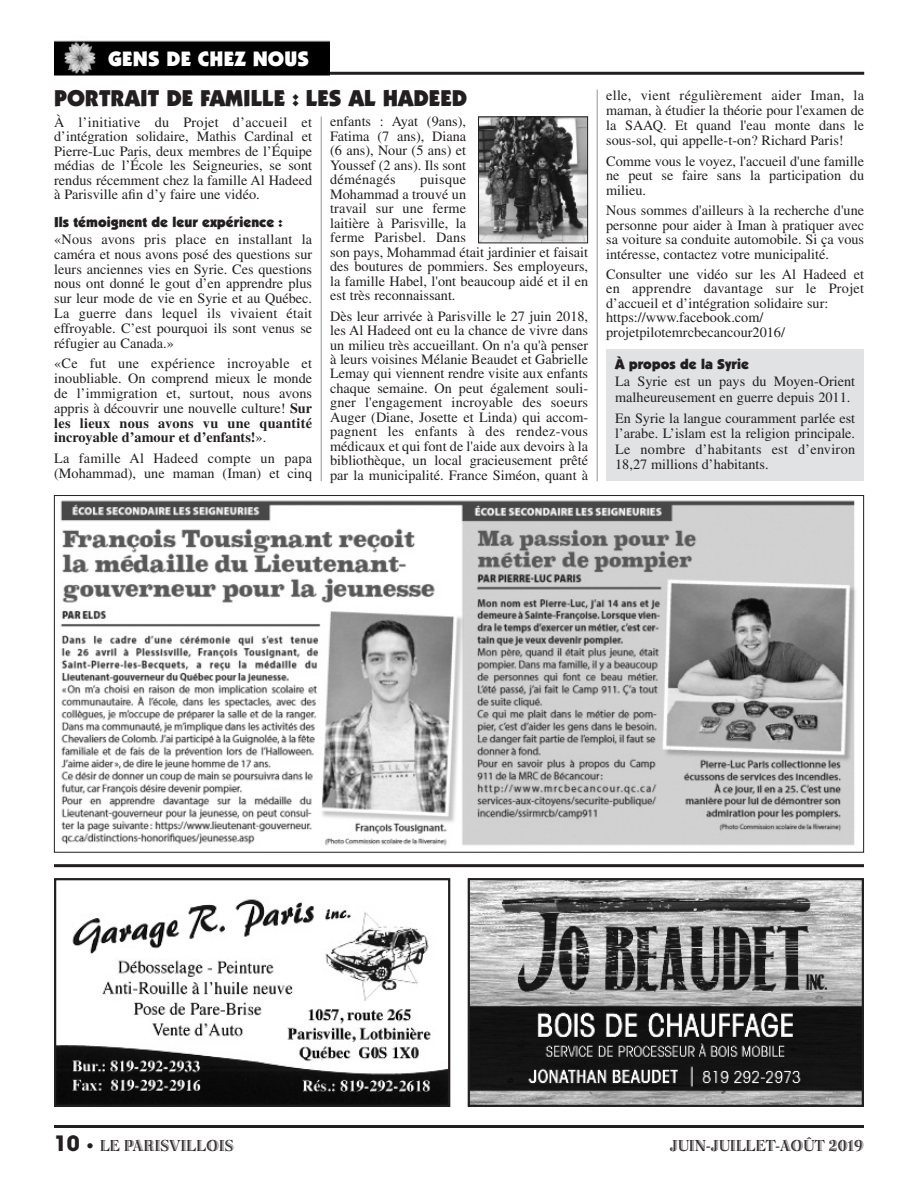
<style>
.page{position:relative;width:918px;height:1188px;background:#fff}
.page>*{position:absolute;margin:0;border:0;box-sizing:border-box;transform-origin:0 0}
.t1{font:900 23.1px "Itc Kabel";color:#231f20}
.t2{font:900 21px "Itc Kabel";letter-spacing:.005em;color:#fff}
.t3{font:16.5px "Bertie Plain";color:#231f20}
.t4{font:14.25px/14.4px "Times";color:#231f20;text-align:justify}
.t5{font:900 14.25px "Itc Kabel";color:#231f20}
.s1{font-weight:700}
.s2{font-family:"Avant Garde";font-weight:700;font-size:21px}
.s3{font-family:"Frutiger";font-weight:900;font-style:italic;font-size:15px}
</style>
<div class="page">
<hr style="left:54px;top:1125px;width:810px;height:3px;background:#231f20">
<img style="left:57px;top:899px;width:390px;height:205px">
<div style="left:54px;top:878px;width:396px;height:229px;border:2px solid #231f20"></div>
<img style="left:471px;top:881px;width:390px;height:223px">
<div style="left:468px;top:878px;width:396px;height:229px;border:2px solid #231f20"></div>
<hr style="left:54px;top:864px;width:810px;height:3px;background:#231f20">
<hr style="left:54px;top:72px;width:810px;height:3px;background:#231f20">
<img style="left:54px;top:40px;width:276px;height:36px">
<img style="left:60px;top:500px;width:796px;height:346px">
<div style="left:606px;top:349px;width:258px;height:132px;background:#e1e2e4"></div>
<hr style="left:321px;top:116px;width:1px;height:365px;background:#939598">
<hr style="left:597px;top:90px;width:1px;height:391px;background:#939598">
<img style="left:480px;top:118px;width:106px;height:123px">
<div style="left:478px;top:116px;width:110px;height:127px;border:1px solid #231f20"></div>
<h2 class="t2" style="left:108px;top:51px;width:202px">GENS DE CHEZ NOUS</h2>
<h1 class="t1" style="left:54px;top:90px;width:415px">PORTRAIT DE FAMILLE : LES AL HADEED</h1>
<p class="t4" style="left:54px;top:116px;width:260px">À l’initiative du Projet d’accueil et d’intégration solidaire, Mathis Cardinal et Pierre-Luc Paris, deux membres de l’Équipe médias de l’École les Seigneuries, se sont rendus récemment chez la famille Al Hadeed à Parisville afin d’y faire une vidéo.</p>
<p class="t5" style="left:54px;top:217px;width:230px">Ils témoignent de leur expérience :</p>
<p class="t4" style="left:54px;top:233px;width:260px;line-height:14.9px">«Nous avons pris place en installant la caméra et nous avons posé des questions sur leurs anciennes vies en Syrie. Ces questions nous ont donné le gout d’en apprendre plus sur leur mode de vie en Syrie et au Québec.<br>La guerre dans lequel ils vivaient était effroyable. C’est pourquoi ils sont venus se réfugier au Canada.»</p>
<p class="t4" style="left:54px;top:358px;width:260px;line-height:14.9px">«Ce fut une expérience incroyable et inoubliable. On comprend mieux le monde de l’immigration et, surtout, nous avons appris à découvrir une nouvelle culture! <span class="s1">Sur les lieux nous avons vu une quantité incroyable d’amour et d’enfants!</span>».</p>
<p class="t4" style="left:54px;top:452px;width:260px;line-height:15px">La famille Al Hadeed compte un papa (Mohammad), une maman (Iman) et cinq</p>
<p class="t4" style="left:330px;top:116px;width:137px">enfants : Ayat (9ans), Fatima (7 ans), Diana (6 ans), Nour (5 ans) et Youssef (2 ans). Ils sont déménagés</p>
<p class="t4" style="left:330px;top:174px;width:260px;text-align:left;text-indent:90px">puisque<br>Mohammad a trouvé un<br>travail sur une ferme<br>laitière à Parisville, la<br>ferme Parisbel. Dans<br>son pays, Mohammad était jardinier et faisait des boutures de pommiers. Ses employeurs, la famille Habel, l'ont beaucoup aidé et il en est très reconnaissant.</p>
<p class="t4" style="left:330px;top:310px;width:260px">Dès leur arrivée à Parisville le 27 juin 2018, les Al Hadeed ont eu la chance de vivre dans un milieu très accueillant. On n'a qu'à penser à leurs voisines Mélanie Beaudet et Gabrielle Lemay qui viennent rendre visite aux enfants chaque semaine. On peut également souli&shy;gner l'engagement incroyable des soeurs Auger (Diane, Josette et Linda) qui accom&shy;pagnent les enfants à des rendez-vous médicaux et qui font de l'aide aux devoirs à la bibliothèque, un local gracieusement prêté par la municipalité. France Siméon, quant à</p>
<p class="t4" style="left:606px;top:89px;width:260px;line-height:15px">elle, vient régulièrement aider Iman, la maman, à étudier la théorie pour l'examen de la SAAQ. Et quand l'eau monte dans le sous-sol, qui appelle-t-on? Richard Paris!</p>
<p class="t4" style="left:606px;top:155px;width:260px">Comme vous le voyez, l'accueil d'une famille ne peut se faire sans la participation du milieu.</p>
<p class="t4" style="left:606px;top:204px;width:260px">Nous sommes d'ailleurs à la recherche d'une personne pour aider à Iman à pratiquer avec sa voiture sa conduite automobile. Si ça vous intéresse, contactez votre municipalité.</p>
<p class="t4" style="left:606px;top:268px;width:260px;text-align:left">Consulter une vidéo sur les Al Hadeed et en apprendre davantage sur le Projet d’accueil et d’intégration solidaire sur: https://www.facebook.com/ projetpilotemrcbecancour2016/</p>
<p class="t5" style="left:615px;top:359px;width:135px">À propos de la Syrie</p>
<p class="t4" style="left:615px;top:375px;width:242px;line-height:15.5px">La Syrie est un pays du Moyen-Orient malheureusement en guerre depuis 2011.</p>
<p class="t4" style="left:615px;top:412px;width:242px;line-height:15.5px">En Syrie la langue couramment parlée est l’arabe. L’islam est la religion principale.<br>Le nombre d’habitants est d’environ 18,27 millions d’habitants.</p>
<p class="t3" style="left:54px;top:1140px;width:181px"><span class="s2">10</span> <span class="s3">•</span> LE PARISVILLOIS</p>
<p class="t3" style="left:670px;top:1140px;width:195px">JUIN-JUILLET-AOÛT 2019</p>
</div>
